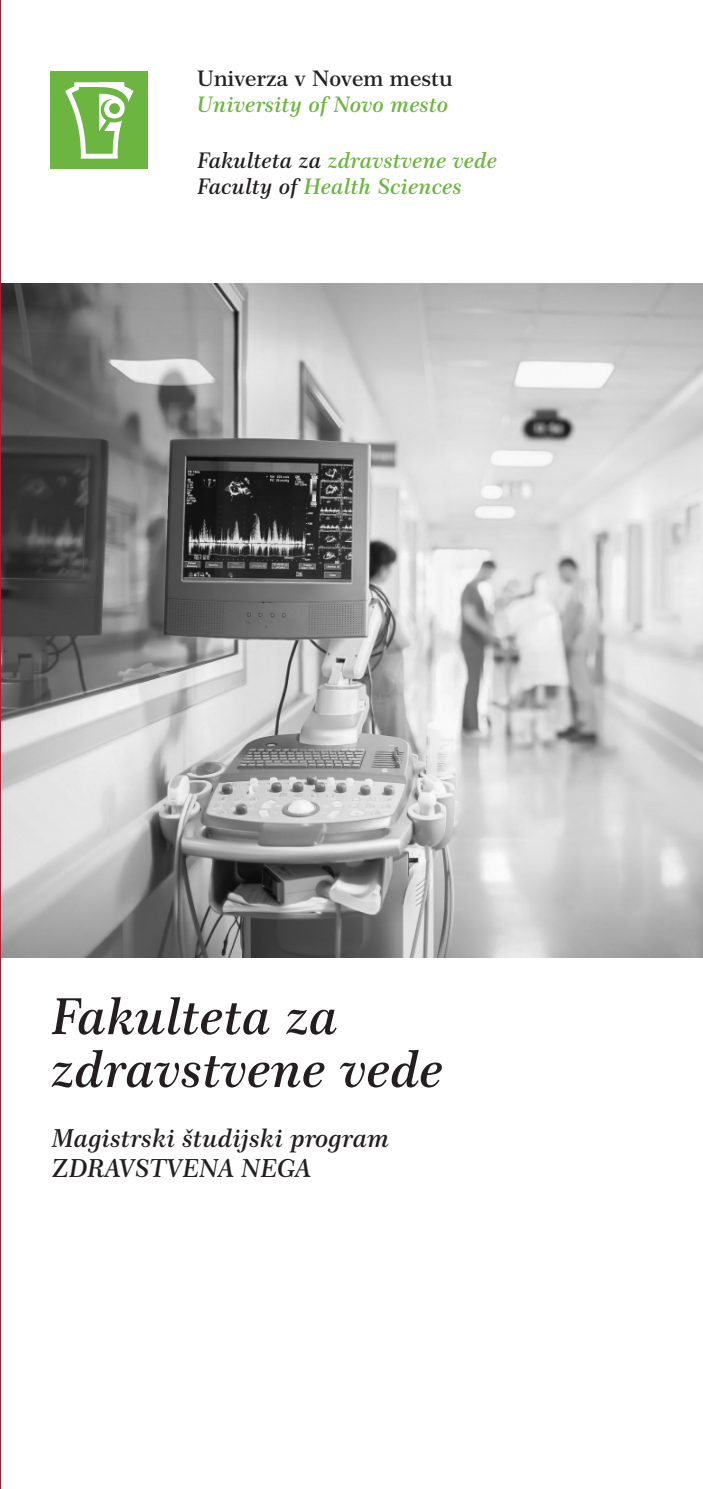
<style>
.page{position:relative;width:703px;height:1489px;background:#fff}
.page>*{position:absolute;margin:0;border:0;box-sizing:border-box;transform-origin:0 0}
.t1{font:50px/52.8px "Century 751 BT Semi Bold Italic B";color:#231f20}
.t2{font:25px/30px "Century 751 BT Semi Bold Italic B";color:#231f20}
.t3{font:21.5px/26px "Century 751 BT Semi Bold Italic B";color:#6bb540}
.t4{font:600 21.5px "Century 751 BT";color:#231f20}
.s1{color:#231f20}
</style>
<div class="page">
<img style="left:1px;top:283px;width:701px;height:674px">
<div style="left:50px;top:71px;width:98px;height:97px;background:#6bb540"></div>
<svg style="left:65px;top:82px;width:69px;height:77px"></svg>
<hr style="left:0;top:0;width:1px;height:1488px;background:#b21c2e">
<p class="t4" style="left:197px;top:70px;width:258px">Univerza v Novem mestu</p>
<p class="t3" style="left:197px;top:94px;width:253px">University of Novo mesto</p>
<p class="t3" style="left:197px;top:149px;width:301px"><span class="s1">Fakulteta za</span> zdravstvene vede<br><span class="s1">Faculty of</span> Health Sciences</p>
<h1 class="t1" style="left:52px;top:994px;width:393px">Fakulteta za zdravstvene vede</h1>
<p class="t2" style="left:52px;top:1125px;width:339px">Magistrski študijski program<br>ZDRAVSTVENA NEGA</p>
</div>
